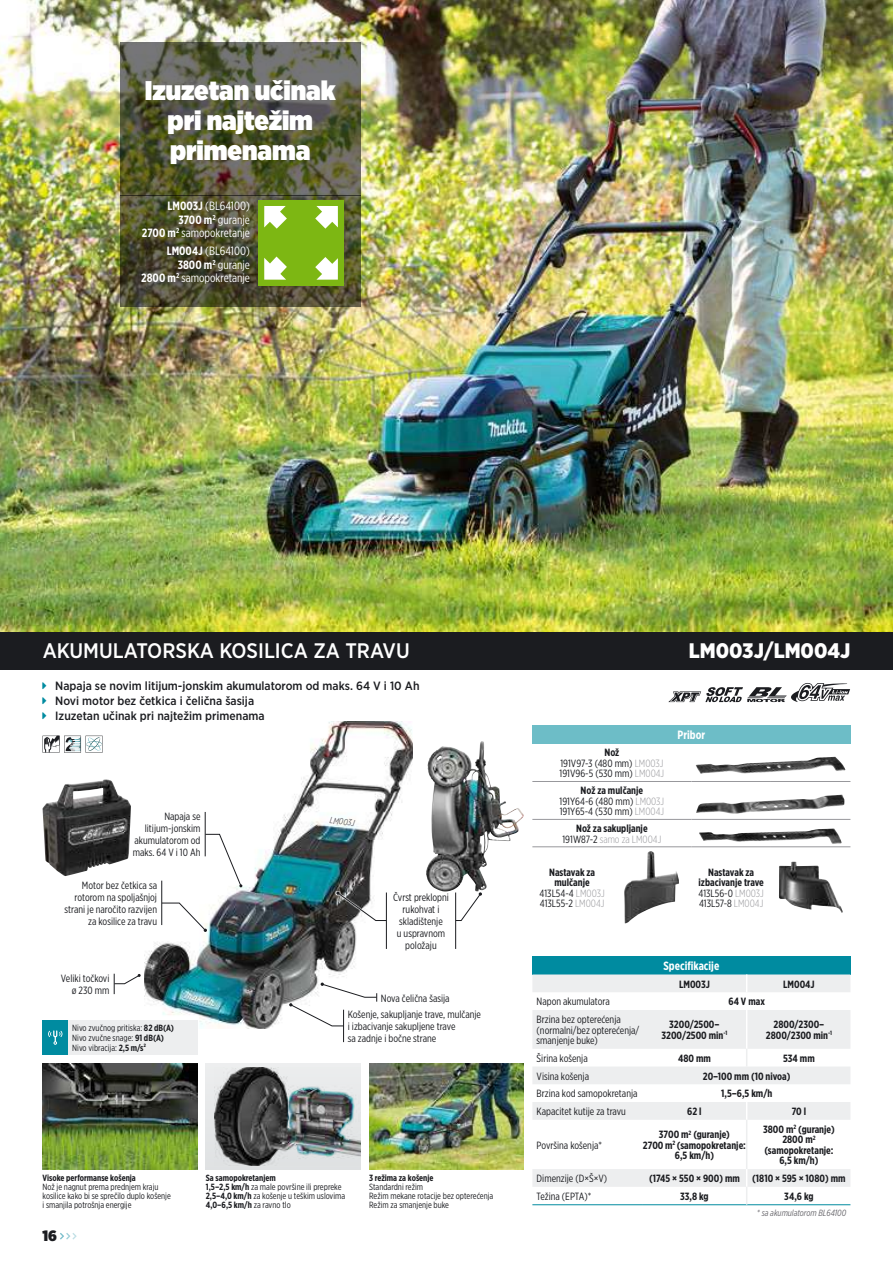
<style>
.page{position:relative;width:893px;height:1263px;background:#fff}
.page>*{position:absolute;margin:0;border:0;box-sizing:border-box;transform-origin:0 0}
.t1{font:900 27px/30px "Gotham Narrow";color:#fff;text-align:center}
.t2{font:500 21px "Gotham Narrow";color:#fff}
.t3{font:900 21px "Gotham Narrow";color:#fff}
.t4{font:900 15px "Gotham Narrow";color:#1b1c20}
.t5{font:500 12px/15px "Gotham Narrow";color:#1b1c20}
.t6{font:12px/13.5px "Gotham X Narrow";color:#fff;text-align:right}
.t7{font:700 12px "Gotham X Narrow";color:#fff}
.t8{font:10.5px/12px "Gotham X Narrow";color:#1b1c20;text-align:center}
.t9{font:700 10.5px/10.5px "Gotham X Narrow";color:#1b1c20;text-align:center}
.t10{font:9px/9px "Gotham X Narrow";color:#1b1c20}
.t11{font:700 9px "Gotham X Narrow";color:#1b1c20}
.t12{font:italic 9px "Gotham X Narrow";color:#68676c}
.s1{font-weight:700}
.s2{font-weight:300;color:#98989c}
.s3{font-weight:400}
</style>
<div class="page">
<div style="left:0;top:631px;width:893px;height:39px;background:#1b1c20"></div>
<img style="left:0;top:0;width:892px;height:631px">
<svg style="left:892px;top:0;width:1px;height:631px"></svg>
<img style="left:145px;top:721px;width:268px;height:307px">
<img style="left:426px;top:746px;width:54px;height:145px">
<svg style="left:43px;top:736px;width:60px;height:17px"></svg>
<img style="left:43px;top:1063px;width:154px;height:106px">
<div style="left:206px;top:1063px;width:155px;height:106px;background:#e6e8e9"></div>
<img style="left:215px;top:1067px;width:146px;height:98px">
<img style="left:369px;top:1063px;width:155px;height:106px">
<div style="left:532px;top:955px;width:318px;height:19px;background:#008ba0"></div>
<svg style="left:532px;top:974px;width:318px;height:213px;fill:#f0f0f1"></svg>
<hr style="left:532px;top:1204px;width:111px;height:1px;background:#008ba0">
<hr style="left:643px;top:1204px;width:104px;height:1px;background:#008ba0">
<hr style="left:747px;top:1204px;width:103px;height:1px;background:#008ba0">
<svg style="left:746px;top:974px;width:1px;height:18px"></svg>
<hr style="left:746px;top:1010px;width:1px;height:39px;background:#fff">
<svg style="left:746px;top:1049px;width:1px;height:17px"></svg>
<svg style="left:746px;top:1102px;width:1px;height:18px"></svg>
<hr style="left:746px;top:1120px;width:1px;height:49px;background:#edeeef">
<svg style="left:746px;top:1169px;width:1px;height:35px"></svg>
<svg style="left:668px;top:683px;width:182px;height:19px"></svg>
<div style="left:532px;top:725px;width:318px;height:18px;background:#6dbdc7"></div>
<hr style="left:532px;top:781px;width:80px;height:1px;background:#98989c">
<hr style="left:612px;top:781px;width:79px;height:1px;background:#98989c">
<hr style="left:691px;top:781px;width:80px;height:1px;background:#98989c">
<hr style="left:771px;top:781px;width:79px;height:1px;background:#98989c">
<hr style="left:532px;top:819px;width:80px;height:1px;background:#98989c">
<hr style="left:612px;top:819px;width:79px;height:1px;background:#98989c">
<hr style="left:691px;top:819px;width:80px;height:1px;background:#98989c">
<hr style="left:771px;top:819px;width:79px;height:1px;background:#98989c">
<hr style="left:532px;top:846px;width:80px;height:1px;background:#98989c">
<hr style="left:612px;top:846px;width:79px;height:1px;background:#98989c">
<hr style="left:691px;top:846px;width:80px;height:1px;background:#98989c">
<hr style="left:771px;top:846px;width:79px;height:1px;background:#98989c">
<img style="left:696px;top:757px;width:149px;height:17px">
<img style="left:696px;top:795px;width:148px;height:19px">
<img style="left:699px;top:828px;width:143px;height:16px">
<img style="left:624px;top:851px;width:55px;height:72px">
<img style="left:779px;top:862px;width:64px;height:51px">
<div style="left:43px;top:1020px;width:25px;height:34px;background:#008ba0"></div>
<div style="left:68px;top:1020px;width:129px;height:34px;background:#edeeef"></div>
<svg style="left:48px;top:1030px;width:15px;height:15px"></svg>
<hr style="left:205px;top:812px;width:1px;height:44px;background:#1b1c20">
<svg style="left:114px;top:974px;width:27px;height:20px"></svg>
<svg style="left:205px;top:834px;width:37px;height:53px"></svg>
<svg style="left:161px;top:902px;width:47px;height:31px"></svg>
<svg style="left:162px;top:903px;width:45px;height:29px"></svg>
<svg style="left:335px;top:891px;width:1px;height:30px"></svg>
<svg style="left:336px;top:891px;width:51px;height:30px"></svg>
<svg style="left:456px;top:892px;width:26px;height:29px"></svg>
<svg style="left:288px;top:1002px;width:55px;height:25px"></svg>
<svg style="left:289px;top:982px;width:88px;height:44px"></svg>
<hr style="left:386px;top:892px;width:1px;height:57px;background:#1b1c20">
<hr style="left:455px;top:892px;width:1px;height:57px;background:#1b1c20">
<hr style="left:343px;top:1010px;width:1px;height:32px;background:#1b1c20">
<hr style="left:161px;top:881px;width:1px;height:44px;background:#1b1c20">
<img style="left:43px;top:779px;width:88px;height:97px">
<svg style="left:60px;top:1233px;width:17px;height:6px"></svg>
<svg style="left:120px;top:196px;width:241px;height:111px;background:#4e4d2f"></svg>
<div style="left:259px;top:200px;width:85px;height:85px;background:#7db713"></div>
<svg style="left:315px;top:206px;width:23px;height:23px"></svg>
<svg style="left:264px;top:257px;width:23px;height:23px"></svg>
<svg style="left:264px;top:206px;width:23px;height:23px"></svg>
<svg style="left:315px;top:257px;width:23px;height:23px"></svg>
<svg style="left:120px;top:43px;width:241px;height:153px;background:#5a5c43"></svg>
<h1 class="t1" style="left:145px;top:75px;width:192px">Izuzetan učinak pri najtežim primenama</h1>
<p class="t6" style="left:142px;top:199px;width:110px"><span class="s1">LM003J</span> (BL64100)<br><span class="s1">3700 m</span><sup>2</sup> guranje<br><span class="s1">2700 m</span><sup>2</sup> samopokretanje</p>
<p class="t6" style="left:141px;top:244px;width:110px"><span class="s1">LM004J</span> (BL64100)<br><span class="s1">3800 m</span><sup>2</sup> guranje<br><span class="s1">2800 m</span><sup>2</sup> samopokretanje</p>
<h2 class="t2" style="left:43px;top:637px;width:369px">AKUMULATORSKA KOSILICA ZA TRAVU</h2>
<h2 class="t3" style="left:689px;top:637px;width:163px">LM003J/LM004J</h2>
<p class="t5" style="left:55px;top:678px;width:366px">Napaja se novim litijum-jonskim akumulatorom od maks. 64 V i 10 Ah<br>Novi motor bez četkica i čelična šasija<br>Izuzetan učinak pri najtežim primenama</p>
<p class="t8" style="left:133px;top:810px;width:69px;text-align:right">Napaja se litijum-jonskim akumulatorom od maks. 64 V i 10 Ah</p>
<p class="t8" style="left:65px;top:879px;width:94px;text-align:right">Motor bez četkica sa rotorom na spoljašnjoj strani je naročito razvijen za kosilice za travu</p>
<p class="t8" style="left:61px;top:972px;width:50px;text-align:right">Veliki točkovi ø 230 mm</p>
<p class="t10" style="left:72px;top:1023px;width:103px;line-height:9.8px">Nivo zvučnog pritiska: <span class="s1">82 dB(A)<br></span>Nivo zvučne snage: <span class="s1">91 dB(A)<br></span>Nivo vibracija: <span class="s1">2,5 m/s²</span></p>
<p class="t12" style="left:330px;top:815px;width:27px;rotate:6deg">LM003J</p>
<p class="t8" style="left:393px;top:891px;width:57px">Čvrst preklopni rukohvat i skladištenje<br>u uspravnom položaju</p>
<p class="t8" style="left:381px;top:992px;width:70px">Nova čelična šasija</p>
<p class="t8" style="left:348px;top:1008px;width:135px;text-align:left">Košenje, sakupljanje trave, mulčanje i izbacivanje sakupljene trave<br>sa zadnje i bočne strane</p>
<p class="t11" style="left:43px;top:1172px;width:95px">Visoke performanse košenja</p>
<p class="t10" style="left:43px;top:1182px;width:130px">Nož je nagnut prema prednjem kraju kosilice kako bi se sprečilo duplo košenje i smanjila potrošnja energije</p>
<h3 class="t4" style="left:43px;top:1225px;width:16px">16</h3>
<p class="t10" style="left:206px;top:1173px;width:141px"><span class="s1">Sa samopokretanjem<br>1,5–2,5 km/h</span> za male površine ili prepreke<br><span class="s1">2,5–4,0 km/h</span> za košenje u teškim uslovima<br><span class="s1">4,0–6,5 km/h</span> za ravno tlo</p>
<p class="t11" style="left:369px;top:1172px;width:66px">3 režima za košenje</p>
<p class="t10" style="left:369px;top:1182px;width:126px">Standardni režim<br>Režim mekane rotacije bez opterećenja<br>Režim za smanjenje buke</p>
<p class="t7" style="left:678px;top:727px;width:29px">Pribor</p>
<p class="t8" style="left:560px;top:747px;width:106px;line-height:10.5px"><span class="s1">Nož<br></span>191V97-3 (480 mm) <span class="s2">LM003J<br></span>191V96-5 (530 mm) <span class="s2">LM004J</span></p>
<p class="t8" style="left:560px;top:785px;width:106px;line-height:10.5px"><span class="s1">Nož za mulčanje<br></span>191Y64-6 (480 mm) <span class="s2">LM003J<br></span>191Y65-4 (530 mm) <span class="s2">LM004J</span></p>
<p class="t9" style="left:562px;top:823px;width:100px">Nož za sakupljanje<br><span class="s3">191W87-2</span> <span class="s2">samo za LM004J</span></p>
<p class="t9" style="left:540px;top:867px;width:67px">Nastavak za mulčanje<br><span class="s3">413L54-4</span> <span class="s2">LM003J<br></span><span class="s3">413L55-2</span> <span class="s2">LM004J</span></p>
<p class="t9" style="left:698px;top:867px;width:67px">Nastavak za izbacivanje trave<br><span class="s3">413L56-0</span> <span class="s2">LM003J<br></span><span class="s3">413L57-8</span> <span class="s2">LM004J</span></p>
<p class="t7" style="left:663px;top:958px;width:57px">Specifikacije</p>
<p class="t9" style="left:679px;top:978px;width:32px">LM003J</p>
<p class="t9" style="left:783px;top:978px;width:33px">LM004J</p>
<p class="t8" style="left:537px;top:995px;width:75px">Napon akumulatora</p>
<p class="t9" style="left:728px;top:996px;width:38px">64 V max</p>
<p class="t8" style="left:537px;top:1014px;width:104px;line-height:10.5px;text-align:left">Brzina bez opterećenja (normalni/bez opterećenja/ smanjenje buke)</p>
<p class="t9" style="left:662px;top:1019px;width:67px">3200/2500–<br>3200/2500 min<sup>-1</sup></p>
<p class="t9" style="left:766px;top:1019px;width:68px">2800/2300–<br>2800/2300 min<sup>-1</sup></p>
<p class="t8" style="left:537px;top:1052px;width:53px">Širina košenja</p>
<p class="t9" style="left:678px;top:1053px;width:34px">480 mm</p>
<p class="t9" style="left:783px;top:1053px;width:33px">534 mm</p>
<p class="t8" style="left:537px;top:1070px;width:54px">Visina košenja</p>
<p class="t9" style="left:703px;top:1070px;width:89px">20–100 mm (10 nivoa)</p>
<p class="t8" style="left:537px;top:1087px;width:102px">Brzina kod samopokretanja</p>
<p class="t9" style="left:721px;top:1088px;width:53px">1,5–6,5 km/h</p>
<p class="t8" style="left:537px;top:1105px;width:91px">Kapacitet kutije za travu</p>
<p class="t9" style="left:687px;top:1106px;width:16px">62 l</p>
<p class="t9" style="left:792px;top:1106px;width:16px">70 l</p>
<p class="t8" style="left:537px;top:1139px;width:67px">Površina košenja*</p>
<p class="t9" style="left:643px;top:1129px;width:105px">3700 m<sup>2</sup> (guranje)<br>2700 m<sup>2</sup> (samopokretanje:<br>6,5 km/h)</p>
<p class="t9" style="left:763px;top:1124px;width:73px">3800 m<sup>2</sup> (guranje)<br>2800 m<sup>2 </sup>(samopokretanje:<br>6,5 km/h)</p>
<p class="t8" style="left:537px;top:1172px;width:72px">Dimenzije (D×Š×V)</p>
<p class="t9" style="left:649px;top:1173px;width:198px">(1745 × 550 × 900) mm (1810 × 595 × 1080) mm</p>
<p class="t8" style="left:537px;top:1190px;width:56px">Težina (EPTA)*</p>
<p class="t9" style="left:680px;top:1191px;width:30px">33,8 kg</p>
<p class="t9" style="left:784px;top:1191px;width:31px">34,6 kg</p>
<p class="t12" style="left:757px;top:1208px;width:91px">* sa akumulatorom BL64100</p>
</div>
